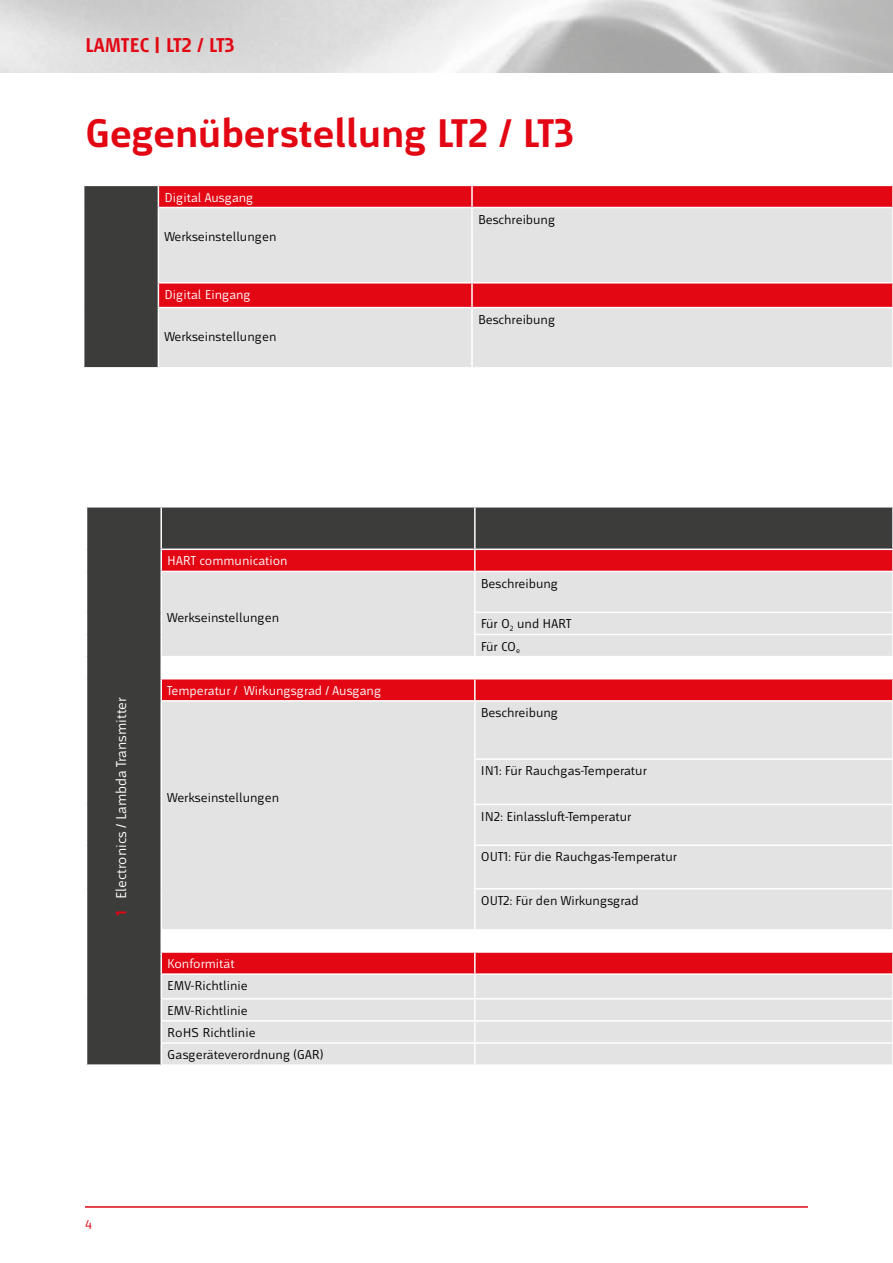
<style>
.page{position:relative;width:893px;height:1263px;background:#fff}
.page>*{position:absolute;margin:0;border:0;box-sizing:border-box;transform-origin:0 0}
.t1{font:700 42px "Mr Jones";color:#e30613}
.t2{font:700 21px "Mr Jones";color:#e30613}
.t3{font:15px "Mr Jones";color:#fff}
.t4{font:13.5px/22.2px "Mr Jones";color:#000}
.t5{font:13.5px "Mr Jones";color:#fff}
.t6{font:13.5px "Mr Jones";color:#e30613}
.s1{font-weight:700;color:#e30613}
</style>
<div class="page">
<hr style="left:85px;top:1206px;width:723px;height:2px;background:#e30613">
<div style="left:84px;top:185px;width:74px;height:183px;background:#3c3c3b"></div>
<svg style="left:159px;top:186px;width:733px;height:21px;background:#e30a17"></svg>
<svg style="left:159px;top:208px;width:733px;height:159px;background:#e3c2c4"></svg>
<hr style="left:83px;top:185px;width:75px;height:1px;background:#fff">
<hr style="left:471px;top:186px;width:2px;height:21px;background:#fff">
<hr style="left:471px;top:208px;width:2px;height:74px;background:#fff">
<svg style="left:892px;top:186px;width:1px;height:21px"></svg>
<hr style="left:158px;top:282px;width:314px;height:2px;background:#fff">
<hr style="left:472px;top:282px;width:421px;height:2px;background:#fff">
<hr style="left:471px;top:284px;width:2px;height:23px;background:#fff">
<hr style="left:158px;top:307px;width:314px;height:1px;background:#fff">
<hr style="left:472px;top:307px;width:421px;height:1px;background:#fff">
<hr style="left:471px;top:308px;width:2px;height:59px;background:#fff">
<svg style="left:892px;top:283px;width:1px;height:24px"></svg>
<hr style="left:83px;top:367px;width:75px;height:2px;background:#fff">
<div style="left:87px;top:507px;width:805px;height:557px;background:#3c3c3b"></div>
<svg style="left:162px;top:550px;width:730px;height:21px;background:#e30a17"></svg>
<svg style="left:162px;top:572px;width:730px;height:492px;background:#e3cbcc"></svg>
<svg style="left:162px;top:657px;width:730px;height:294px;background:#e7d7d8"></svg>
<hr style="left:160px;top:507px;width:2px;height:41px;background:#fff">
<hr style="left:474px;top:507px;width:2px;height:41px;background:#fff">
<hr style="left:160px;top:548px;width:315px;height:2px;background:#fff">
<hr style="left:160px;top:550px;width:2px;height:21px;background:#fff">
<hr style="left:475px;top:548px;width:418px;height:2px;background:#fff">
<hr style="left:474px;top:550px;width:2px;height:21px;background:#fff">
<hr style="left:160px;top:571px;width:315px;height:1px;background:#fff">
<hr style="left:160px;top:572px;width:2px;height:40px;background:#fff">
<hr style="left:475px;top:571px;width:418px;height:1px;background:#fff">
<hr style="left:474px;top:572px;width:2px;height:40px;background:#fff">
<svg style="left:892px;top:548px;width:1px;height:23px"></svg>
<hr style="left:160px;top:612px;width:2px;height:22px;background:#fff">
<hr style="left:474px;top:612px;width:419px;height:1px;background:#fff">
<hr style="left:474px;top:613px;width:2px;height:21px;background:#fff">
<hr style="left:160px;top:634px;width:2px;height:22px;background:#fff">
<hr style="left:474px;top:634px;width:419px;height:1px;background:#fff">
<hr style="left:474px;top:635px;width:2px;height:21px;background:#fff">
<hr style="left:160px;top:656px;width:315px;height:1px;background:#fff">
<hr style="left:160px;top:657px;width:2px;height:21px;background:#fff">
<hr style="left:475px;top:656px;width:418px;height:1px;background:#fff">
<hr style="left:474px;top:657px;width:2px;height:21px;background:#fff">
<hr style="left:160px;top:678px;width:315px;height:1px;background:#fff">
<hr style="left:160px;top:679px;width:2px;height:21px;background:#fff">
<hr style="left:475px;top:678px;width:418px;height:1px;background:#fff">
<hr style="left:474px;top:679px;width:2px;height:21px;background:#fff">
<hr style="left:160px;top:700px;width:315px;height:2px;background:#fff">
<hr style="left:160px;top:702px;width:2px;height:57px;background:#fff">
<hr style="left:475px;top:700px;width:418px;height:2px;background:#fff">
<hr style="left:474px;top:702px;width:2px;height:56px;background:#fff">
<svg style="left:892px;top:679px;width:1px;height:22px"></svg>
<hr style="left:160px;top:759px;width:2px;height:45px;background:#fff">
<hr style="left:474px;top:758px;width:419px;height:2px;background:#fff">
<hr style="left:474px;top:760px;width:2px;height:44px;background:#fff">
<hr style="left:160px;top:804px;width:2px;height:41px;background:#fff">
<hr style="left:474px;top:804px;width:419px;height:1px;background:#fff">
<hr style="left:474px;top:805px;width:2px;height:39px;background:#fff">
<hr style="left:160px;top:845px;width:2px;height:44px;background:#fff">
<hr style="left:474px;top:844px;width:419px;height:2px;background:#fff">
<hr style="left:474px;top:846px;width:2px;height:42px;background:#fff">
<hr style="left:160px;top:889px;width:2px;height:40px;background:#fff">
<hr style="left:474px;top:888px;width:419px;height:1px;background:#fff">
<hr style="left:474px;top:889px;width:2px;height:40px;background:#fff">
<hr style="left:160px;top:929px;width:315px;height:2px;background:#fff">
<hr style="left:160px;top:931px;width:2px;height:20px;background:#fff">
<hr style="left:475px;top:929px;width:418px;height:2px;background:#fff">
<hr style="left:474px;top:931px;width:2px;height:20px;background:#fff">
<hr style="left:160px;top:951px;width:315px;height:2px;background:#fff">
<hr style="left:160px;top:953px;width:2px;height:20px;background:#fff">
<hr style="left:475px;top:951px;width:418px;height:2px;background:#fff">
<hr style="left:474px;top:953px;width:2px;height:20px;background:#fff">
<hr style="left:160px;top:973px;width:315px;height:2px;background:#fff">
<hr style="left:160px;top:975px;width:2px;height:23px;background:#fff">
<hr style="left:475px;top:973px;width:418px;height:2px;background:#fff">
<hr style="left:474px;top:975px;width:2px;height:23px;background:#fff">
<hr style="left:160px;top:998px;width:315px;height:1px;background:#fff">
<hr style="left:160px;top:999px;width:2px;height:21px;background:#fff">
<hr style="left:475px;top:998px;width:418px;height:1px;background:#fff">
<hr style="left:474px;top:999px;width:2px;height:21px;background:#fff">
<hr style="left:160px;top:1020px;width:315px;height:2px;background:#fff">
<hr style="left:160px;top:1022px;width:2px;height:20px;background:#fff">
<hr style="left:475px;top:1020px;width:418px;height:2px;background:#fff">
<hr style="left:474px;top:1022px;width:2px;height:20px;background:#fff">
<hr style="left:160px;top:1042px;width:315px;height:2px;background:#fff">
<hr style="left:160px;top:1044px;width:2px;height:20px;background:#fff">
<hr style="left:475px;top:1042px;width:418px;height:2px;background:#fff">
<hr style="left:474px;top:1044px;width:2px;height:20px;background:#fff">
<svg style="left:892px;top:952px;width:1px;height:22px"></svg>
<h2 class="t2" style="left:85px;top:33px;width:151px">LAMTEC | LT2 / LT3</h2>
<h1 class="t1" style="left:85px;top:111px;width:491px">Gegenüberstellung LT2 / LT3</h1>
<p class="t5" style="left:164px;top:190px;width:91px">Digital Ausgang</p>
<p class="t4" style="left:164px;top:225px;width:114px">Werkseinstellungen</p>
<p class="t5" style="left:164px;top:287px;width:88px">Digital Eingang</p>
<p class="t4" style="left:164px;top:325px;width:114px">Werkseinstellungen</p>
<p class="t3" style="left:113px;top:916px;width:221px;rotate:-90deg"><span class="s1">1</span> Electronics / Lambda Transmitter</p>
<p class="t5" style="left:167px;top:554px;width:122px">HART communication</p>
<p class="t4" style="left:167px;top:606px;width:114px">Werkseinstellungen</p>
<p class="t5" style="left:167px;top:683px;width:216px">Temperatur / Wirkungsgrad / Ausgang</p>
<p class="t4" style="left:167px;top:786px;width:114px">Werkseinstellungen</p>
<p class="t5" style="left:167px;top:956px;width:69px">Konformität</p>
<p class="t4" style="left:167px;top:973px;width:82px;line-height:24.6px">EMV-Richtlinie<br>EMV-Richtlinie</p>
<p class="t4" style="left:167px;top:1021px;width:158px">RoHS Richtlinie<br>Gasgeräteverordnung (GAR)</p>
<p class="t6" style="left:85px;top:1217px;width:8px">4</p>
<p class="t4" style="left:478px;top:208px;width:79px">Beschreibung</p>
<p class="t4" style="left:478px;top:308px;width:79px">Beschreibung</p>
<p class="t4" style="left:481px;top:572px;width:79px">Beschreibung</p>
<p class="t4" style="left:481px;top:613px;width:92px">Für O<sub>2</sub> und HART<br>Für CO<sub>e</sub></p>
<p class="t4" style="left:481px;top:701px;width:79px">Beschreibung</p>
<p class="t4" style="left:481px;top:760px;width:167px">IN1: Für Rauchgas-Temperatur</p>
<p class="t4" style="left:481px;top:805px;width:152px">IN2: Einlassluft-Temperatur</p>
<p class="t4" style="left:481px;top:846px;width:197px">OUT1: Für die Rauchgas-Temperatur</p>
<p class="t4" style="left:481px;top:889px;width:159px">OUT2: Für den Wirkungsgrad</p>
</div>
